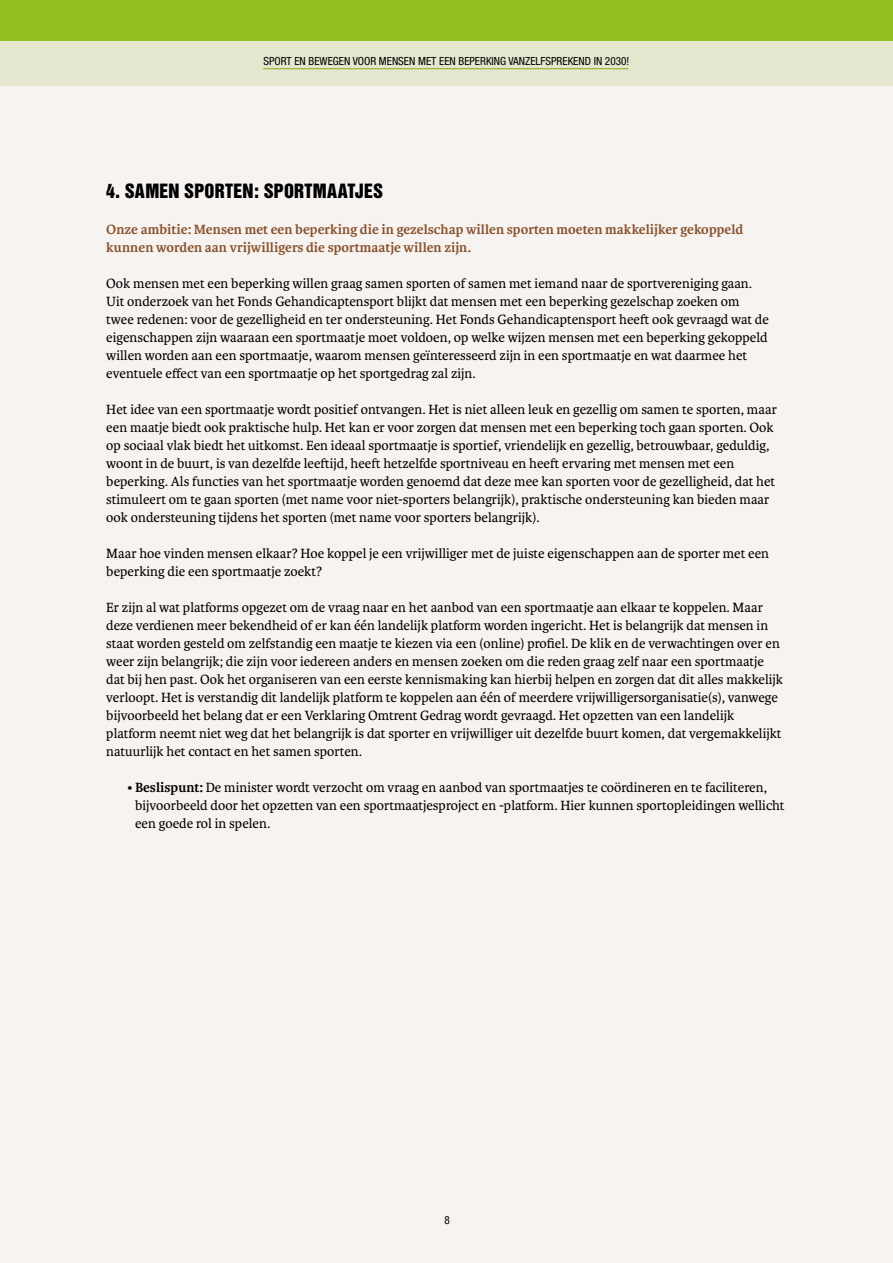
<style>
.page{position:relative;width:893px;height:1263px;background:#f7f3f0}
.page>*{position:absolute;margin:0;border:0;box-sizing:border-box;transform-origin:0 0}
.t1{font:18px "Helvetica Inserat";letter-spacing:.01em;color:#000}
.t2{font:14.25px/18px "Karmina";color:#000}
.t3{font:700 14.25px/18px "Karmina";color:#87522e}
.t4{font:condensed 11.25px "Helvetica Neue LT Std";color:#000}
.s1{font-weight:700}
</style>
<div class="page">
<div style="left:0;top:0;width:893px;height:86px;background:#e4e7cd"></div>
<div style="left:0;top:0;width:893px;height:40px;background:#92c020"></div>
<p class="t4" style="left:263px;top:55px;width:367px">SPORT EN BEWEGEN VOOR MENSEN MET EEN BEPERKING VANZELFSPREKEND IN 2030!</p>
<p class="t1" style="left:106px;top:180px;width:278px">4. SAMEN SPORTEN: SPORTMAATJES</p>
<p class="t3" style="left:106px;top:221px;width:639px">Onze ambitie: Mensen met een beperking die in gezelschap willen sporten moeten makkelijker gekoppeld kunnen worden aan vrijwilligers die sportmaatje willen zijn.</p>
<p class="t2" style="left:106px;top:275px;width:664px">Ook mensen met een beperking willen graag samen sporten of samen met iemand naar de sportvereniging gaan.<br>Uit onderzoek van het Fonds Gehandicaptensport blijkt dat mensen met een beperking gezelschap zoeken om twee redenen: voor de gezelligheid en ter ondersteuning. Het Fonds Gehandicaptensport heeft ook gevraagd wat de eigenschappen zijn waaraan een sportmaatje moet voldoen, op welke wijzen mensen met een beperking gekoppeld willen worden aan een sportmaatje, waarom mensen geïnteresseerd zijn in een sportmaatje en wat daarmee het eventuele effect van een sportmaatje op het sportgedrag zal zijn.</p>
<p class="t2" style="left:106px;top:401px;width:672px">Het idee van een sportmaatje wordt positief ontvangen. Het is niet alleen leuk en gezellig om samen te sporten, maar een maatje biedt ook praktische hulp. Het kan er voor zorgen dat mensen met een beperking toch gaan sporten. Ook op sociaal vlak biedt het uitkomst. Een ideaal sportmaatje is sportief, vriendelijk en gezellig, betrouwbaar, geduldig, woont in de buurt, is van dezelfde leeftijd, heeft hetzelfde sportniveau en heeft ervaring met mensen met een beperking. Als functies van het sportmaatje worden genoemd dat deze mee kan sporten voor de gezelligheid, dat het stimuleert om te gaan sporten (met name voor niet-sporters belangrijk), praktische ondersteuning kan bieden maar ook ondersteuning tijdens het sporten (met name voor sporters belangrijk).</p>
<p class="t2" style="left:106px;top:545px;width:664px">Maar hoe vinden mensen elkaar? Hoe koppel je een vrijwilliger met de juiste eigenschappen aan de sporter met een beperking die een sportmaatje zoekt?</p>
<p class="t2" style="left:106px;top:599px;width:678px">Er zijn al wat platforms opgezet om de vraag naar en het aanbod van een sportmaatje aan elkaar te koppelen. Maar deze verdienen meer bekendheid of er kan één landelijk platform worden ingericht. Het is belangrijk dat mensen in staat worden gesteld om zelfstandig een maatje te kiezen via een (online) profiel. De klik en de verwachtingen over en weer zijn belangrijk; die zijn voor iedereen anders en mensen zoeken om die reden graag zelf naar een sportmaatje dat bij hen past. Ook het organiseren van een eerste kennismaking kan hierbij helpen en zorgen dat dit alles makkelijk verloopt. Het is verstandig dit landelijk platform te koppelen aan één of meerdere vrijwilligersorganisatie(s), vanwege bijvoorbeeld het belang dat er een Verklaring Omtrent Gedrag wordt gevraagd. Het opzetten van een landelijk platform neemt niet weg dat het belangrijk is dat sporter en vrijwilliger uit dezelfde buurt komen, dat vergemakkelijkt natuurlijk het contact en het samen sporten.</p>
<p class="t2" style="left:135px;top:779px;width:651px;text-indent:-8px"><span class="s1">• Beslispunt:</span> De minister wordt verzocht om vraag en aanbod van sportmaatjes te coördineren en te faciliteren, bijvoorbeeld door het opzetten van een sportmaatjesproject en -platform. Hier kunnen sportopleidingen wellicht een goede rol in spelen.</p>
<p class="t4" style="left:444px;top:1214px;width:7px">8</p>
</div>
